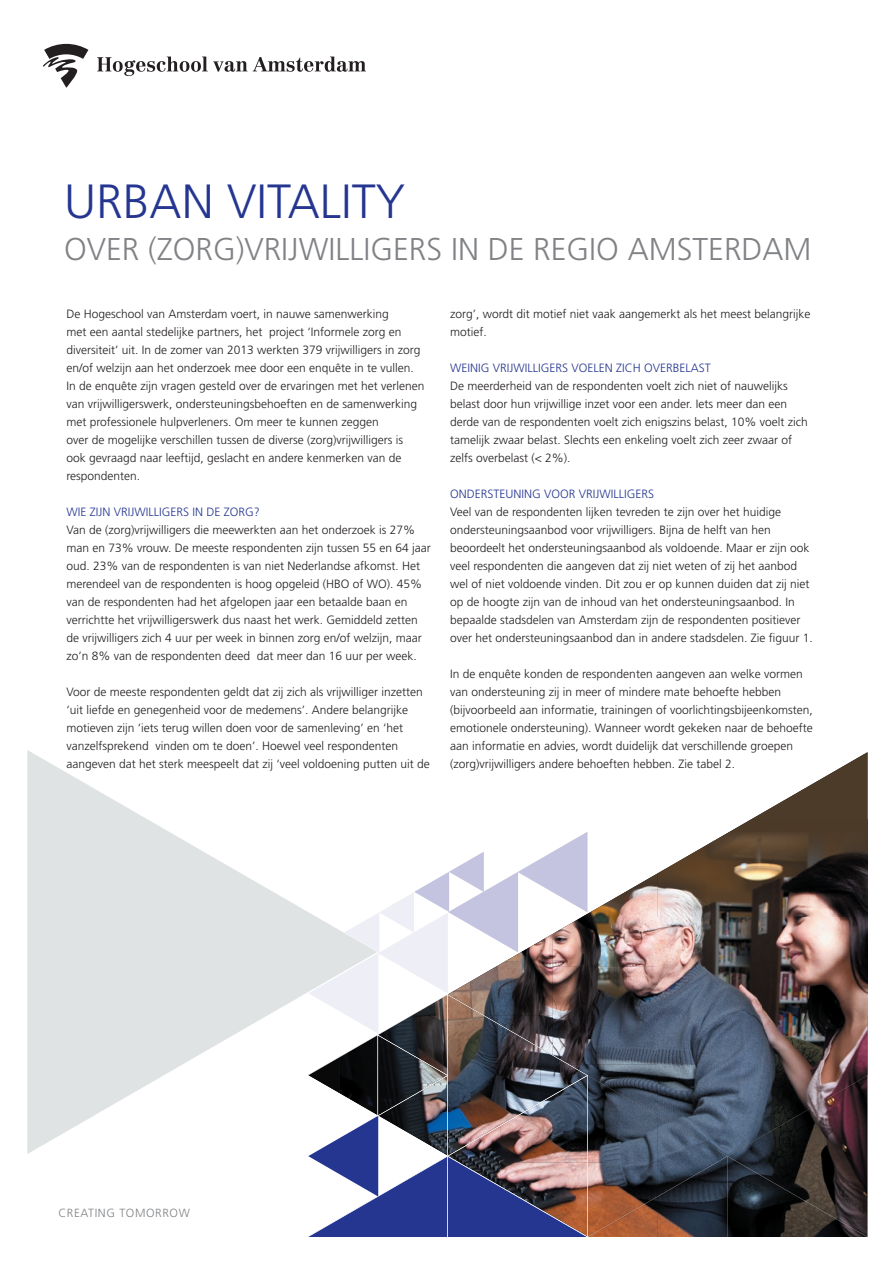
<style>
.page{position:relative;width:893px;height:1263px;background:#fff}
.page>*{position:absolute;margin:0;border:0;box-sizing:border-box;transform-origin:0 0}
.t1{font:300 48px "Frutiger";color:#253690}
.t2{font:300 31.5px "Frutiger";color:#808285}
.t3{font:300 12px/18px "Frutiger";color:#231f20}
.t4{font:300 12px "Frutiger";color:#253690}
.t5{font:300 11.85px "Frutiger";letter-spacing:.05em;color:#808285}
</style>
<div class="page">
<svg style="left:27px;top:750px;width:280px;height:404px;fill:#e0e3e4"></svg>
<svg style="left:750px;top:752px;width:117px;height:68px"></svg>
<img style="left:729px;top:820px;width:138px;height:12px">
<img style="left:307px;top:832px;width:561px;height:405px">
<img style="left:728px;top:1183px;width:69px;height:53px">
<img style="left:447px;top:994px;width:94px;height:162px">
<img style="left:541px;top:1048px;width:47px;height:54px">
<img style="left:774px;top:1075px;width:93px;height:122px">
<img style="left:727px;top:1129px;width:47px;height:54px">
<img style="left:797px;top:1197px;width:70px;height:40px">
<svg style="left:97px;top:57px;width:269px;height:19px"></svg>
<svg style="left:43px;top:44px;width:45px;height:44px"></svg>
<h1 class="t1" style="left:64px;top:174px;width:342px">URBAN VITALITY</h1>
<h2 class="t2" style="left:64px;top:231px;width:749px">OVER (ZORG)VRIJWILLIGERS IN DE REGIO AMSTERDAM</h2>
<p class="t3" style="left:66px;top:305px;width:360px">De Hogeschool van Amsterdam voert, in nauwe samenwerking<br>met een aantal stedelijke partners, het project ‘Informele zorg en diversiteit’ uit. In de zomer van 2013 werkten 379 vrijwilligers in zorg en/of welzijn aan het onderzoek mee door een enquête in te vullen.<br>In de enquête zijn vragen gesteld over de ervaringen met het verlenen van vrijwilligerswerk, ondersteuningsbehoeften en de samenwerking met professionele hulpverleners. Om meer te kunnen zeggen<br>over de mogelijke verschillen tussen de diverse (zorg)vrijwilligers is ook gevraagd naar leeftijd, geslacht en andere kenmerken van de respondenten.</p>
<p class="t4" style="left:66px;top:505px;width:195px">WIE ZIJN VRIJWILLIGERS IN DE ZORG?</p>
<p class="t3" style="left:66px;top:521px;width:366px">Van de (zorg)vrijwilligers die meewerkten aan het onderzoek is 27% man en 73% vrouw. De meeste respondenten zijn tussen 55 en 64 jaar oud. 23% van de respondenten is van niet Nederlandse afkomst. Het merendeel van de respondenten is hoog opgeleid (HBO of WO). 45% van de respondenten had het afgelopen jaar een betaalde baan en verrichtte het vrijwilligerswerk dus naast het werk. Gemiddeld zetten de vrijwilligers zich 4 uur per week in binnen zorg en/of welzijn, maar zo’n 8% van de respondenten deed dat meer dan 16 uur per week.</p>
<p class="t3" style="left:66px;top:683px;width:365px">Voor de meeste respondenten geldt dat zij zich als vrijwilliger inzetten ‘uit liefde en genegenheid voor de medemens’. Andere belangrijke motieven zijn ‘iets terug willen doen voor de samenleving’ en ‘het vanzelfsprekend vinden om te doen’. Hoewel veel respondenten aangeven dat het sterk meespeelt dat zij ‘veel voldoening putten uit de</p>
<p class="t3" style="left:450px;top:305px;width:362px">zorg’, wordt dit motief niet vaak aangemerkt als het meest belangrijke motief.</p>
<p class="t4" style="left:450px;top:361px;width:262px">WEINIG VRIJWILLIGERS VOELEN ZICH OVERBELAST</p>
<p class="t3" style="left:450px;top:377px;width:359px">De meerderheid van de respondenten voelt zich niet of nauwelijks belast door hun vrijwillige inzet voor een ander. Iets meer dan een derde van de respondenten voelt zich enigszins belast, 10% voelt zich tamelijk zwaar belast. Slechts een enkeling voelt zich zeer zwaar of zelfs overbelast (&lt; 2%).</p>
<p class="t4" style="left:450px;top:487px;width:205px">ONDERSTEUNING VOOR VRIJWILLIGERS</p>
<p class="t3" style="left:450px;top:503px;width:364px">Veel van de respondenten lijken tevreden te zijn over het huidige ondersteuningsaanbod voor vrijwilligers. Bijna de helft van hen beoordeelt het ondersteuningsaanbod als voldoende. Maar er zijn ook veel respondenten die aangeven dat zij niet weten of zij het aanbod wel of niet voldoende vinden. Dit zou er op kunnen duiden dat zij niet op de hoogte zijn van de inhoud van het ondersteuningsaanbod. In bepaalde stadsdelen van Amsterdam zijn de respondenten positiever over het ondersteuningsaanbod dan in andere stadsdelen. Zie figuur 1.</p>
<p class="t3" style="left:450px;top:665px;width:364px">In de enquête konden de respondenten aangeven aan welke vormen van ondersteuning zij in meer of mindere mate behoefte hebben (bijvoorbeeld aan informatie, trainingen of voorlichtingsbijeenkomsten, emotionele ondersteuning). Wanneer wordt gekeken naar de behoefte aan informatie en advies, wordt duidelijk dat verschillende groepen (zorg)vrijwilligers andere behoeften hebben. Zie tabel 2.</p>
<p class="t5" style="left:58px;top:1206px;width:133px">CREATING TOMORROW</p>
</div>
